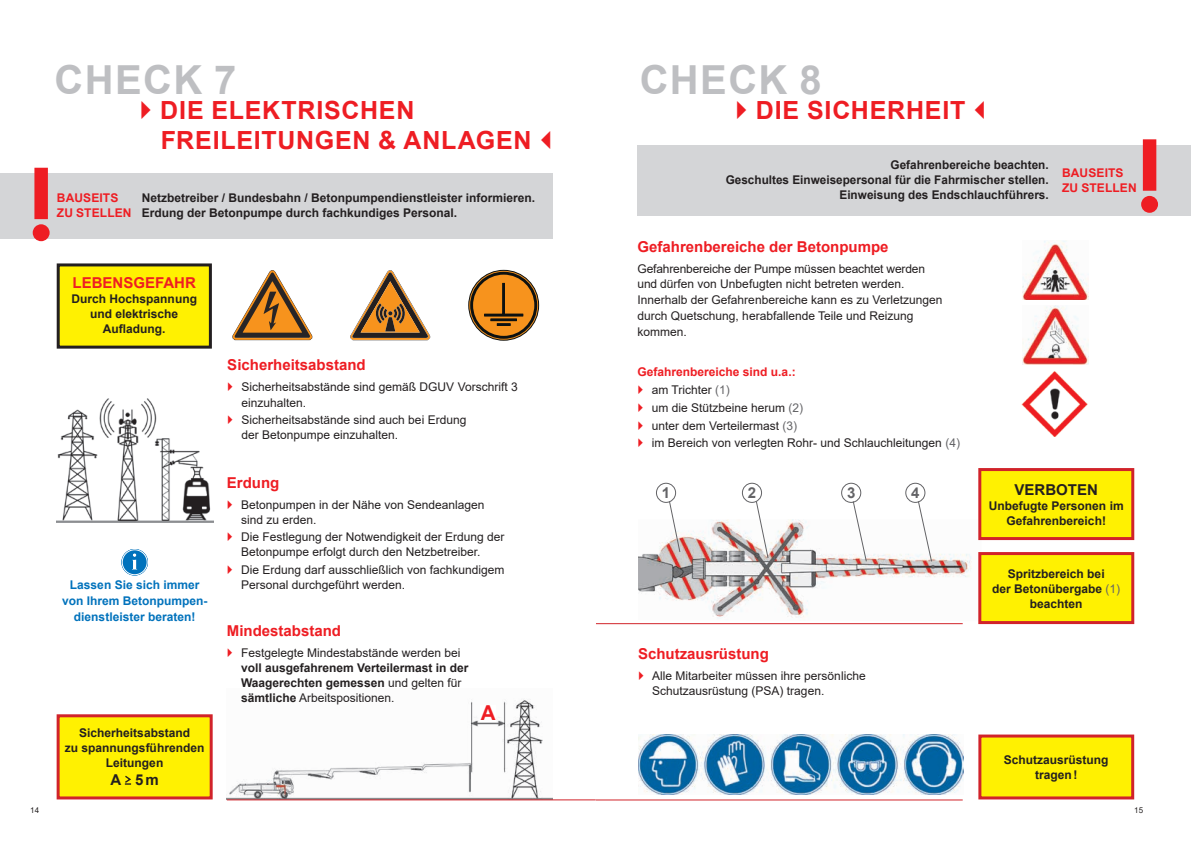
<style>
.page{position:relative;width:1191px;height:842px;background:#fff}
.page>*{position:absolute;margin:0;border:0;box-sizing:border-box;transform-origin:0 0}
.t1{font:600 95.6px "Futura ND";color:#ee1d23}
.t2{font:700 40px "Arial";letter-spacing:.035em;color:#bebfc2}
.t3{font:700 25px/30px "Arial";letter-spacing:.03em;color:#ee1d23}
.t4{font:700 20.6px "Arial";color:#ee1d23}
.t5{font:700 15px "Arial";color:#ee1d23}
.t6{font:700 15px "Arial";color:#231f20}
.t7{font:700 15px "Arial";color:#636366}
.t8{font:12px/15px "Arial";color:#231f20}
.t9{font:700 12px/15px "Arial";color:#231f20;text-align:center}
.t10{font:700 12px/16px "Arial";color:#0072bc;text-align:center}
.t11{font:700 12px/15px "Arial";letter-spacing:.01em;color:#ee1d23}
.t12{font:8px "Arial";color:#231f20}
.s1{font-weight:400}
.s2{font-weight:700;color:#ee1d23}
.s3{color:#636366}
.s4{font-weight:400;color:#636366}
</style>
<div class="page">
<img style="left:638px;top:735px;width:326px;height:59px">
<img style="left:638px;top:519px;width:343px;height:100px">
<img style="left:1021px;top:371px;width:67px;height:65px">
<img style="left:1022px;top:305px;width:67px;height:60px">
<img style="left:1022px;top:240px;width:67px;height:60px">
<img style="left:227px;top:699px;width:326px;height:100px">
<img style="left:57px;top:398px;width:156px;height:124px">
<div style="left:0;top:173px;width:553px;height:65px;background:#d4d5d7"></div>
<div style="left:480px;top:705px;width:16px;height:17px;background:#fff"></div>
<div style="left:57px;top:714px;width:156px;height:85px;background:#fff101;border:3px solid #d1232a"></div>
<div style="left:58px;top:265px;width:152px;height:82px;background:#fff101"></div>
<div style="left:57px;top:263px;width:155px;height:86px;border:3px solid #231f20"></div>
<svg style="left:124px;top:775px;width:8px;height:10px"></svg>
<hr style="left:227px;top:799px;width:369px;height:1px;background:#d1232a">
<div style="left:637px;top:145px;width:554px;height:70px;background:#d4d5d7"></div>
<div style="left:978px;top:734px;width:156px;height:65px;background:#fff101;border:3px solid #d1232a"></div>
<div style="left:978px;top:468px;width:156px;height:72px;background:#fff101;border:3px solid #d1232a"></div>
<div style="left:978px;top:552px;width:156px;height:72px;background:#fff101;border:3px solid #d1232a"></div>
<hr style="left:596px;top:623px;width:366px;height:1px;background:#d1232a">
<hr style="left:596px;top:799px;width:366px;height:1px;background:#d1232a">
<svg style="left:352px;top:336px;width:79px;height:5px"></svg>
<svg style="left:350px;top:270px;width:80px;height:70px"></svg>
<svg style="left:469px;top:270px;width:69px;height:70px"></svg>
<div style="left:468px;top:270px;width:71px;height:70px;border:1px solid #0d1111;border-radius:50%"></div>
<svg style="left:471px;top:273px;width:65px;height:64px"></svg>
<div style="left:470px;top:272px;width:67px;height:67px;border:3px solid #0d1111;border-radius:50%"></div>
<svg style="left:484px;top:282px;width:39px;height:44px;background:#cb7a1a"></svg>
<svg style="left:234px;top:335px;width:79px;height:6px"></svg>
<svg style="left:232px;top:270px;width:80px;height:70px"></svg>
<svg style="left:669px;top:501px;width:11px;height:52px"></svg>
<svg style="left:755px;top:501px;width:13px;height:58px"></svg>
<svg style="left:852px;top:501px;width:15px;height:61px"></svg>
<svg style="left:917px;top:501px;width:15px;height:61px"></svg>
<div style="left:656px;top:483px;width:20px;height:20px;border:1px solid #636366;border-radius:50%"></div>
<div style="left:742px;top:483px;width:20px;height:20px;border:1px solid #636366;border-radius:50%"></div>
<div style="left:841px;top:483px;width:20px;height:20px;border:1px solid #636366;border-radius:50%"></div>
<div style="left:905px;top:483px;width:20px;height:20px;border:1px solid #636366;border-radius:50%"></div>
<svg style="left:121px;top:549px;width:27px;height:26px"></svg>
<div style="left:122px;top:549px;width:25px;height:26px;border:1px solid #fff;border-radius:50%"></div>
<h2 class="t2" style="left:55px;top:52px;width:183px">CHECK 7</h2>
<h3 class="t3" style="left:160px;top:95px;width:373px">DIE ELEKTRISCHEN<br>FREILEITUNGEN &amp; ANLAGEN</h3>
<h1 class="t1" style="left:28px;top:140px;width:29px">!</h1>
<p class="t11" style="left:57px;top:191px;width:76px">BAUSEITS<br>ZU STELLEN</p>
<p class="t9" style="left:142px;top:191px;width:395px;text-align:left">Netzbetreiber / Bundesbahn / Betonpumpendienstleister informieren.<br>Erdung der Betonpumpe durch fachkundiges Personal.</p>
<p class="t5" style="left:73px;top:273px;width:125px">LEBENSGEFAHR</p>
<p class="t9" style="left:72px;top:292px;width:127px">Durch Hochspannung und elektrische<br>Aufladung.</p>
<p class="t10" style="left:62px;top:577px;width:147px">Lassen Sie sich immer von Ihrem Betonpumpen&shy;dienstleister beraten!</p>
<p class="t9" style="left:65px;top:725px;width:141px">Sicherheitsabstand<br>zu spannungsführenden<br>Leitungen</p>
<p class="t6" style="left:110px;top:769px;width:50px">A 5m</p>
<p class="t5" style="left:227px;top:354px;width:140px">Sicherheitsabstand</p>
<p class="t8" style="left:241px;top:378px;width:278px;line-height:16px">Sicherheitsabstände sind gemäß DGUV Vorschrift 3 einzuhalten.</p>
<p class="t8" style="left:241px;top:413px;width:226px">Sicherheitsabstände sind auch bei Erdung der Betonpumpe einzuhalten.</p>
<p class="t5" style="left:227px;top:472px;width:54px">Erdung</p>
<p class="t8" style="left:241px;top:497px;width:245px">Betonpumpen in der Nähe von Sendeanlagen sind zu erden.</p>
<p class="t8" style="left:241px;top:530px;width:265px">Die Festlegung der Notwendigkeit der Erdung der<br>Betonpumpe erfolgt durch den Netzbetreiber.</p>
<p class="t8" style="left:241px;top:562px;width:265px">Die Erdung darf ausschließlich von fachkundigem<br>Personal durchgeführt werden.</p>
<p class="t5" style="left:227px;top:620px;width:116px">Mindestabstand</p>
<p class="t8" style="left:241px;top:645px;width:221px">Festgelegte Mindestabstände werden bei</p>
<p class="t9" style="left:241px;top:660px;width:229px;text-align:left">voll ausgefahrenem Verteilermast in der<br>Waagerechten gemessen <span class="s1">und gelten für </span>sämtliche <span class="s1">Arbeitspositionen.</span></p>
<h3 class="t4" style="left:481px;top:698px;width:16px">A</h3>
<h2 class="t2" style="left:639px;top:51px;width:183px">CHECK 8</h2>
<h3 class="t3" style="left:756px;top:95px;width:211px">DIE SICHERHEIT</h3>
<h1 class="t1" style="left:1136px;top:111px;width:29px">!</h1>
<p class="t9" style="left:725px;top:158px;width:324px;text-align:right">Gefahrenbereiche beachten.<br>Geschultes Einweisepersonal für die Fahrmischer stellen.<br>Einweisung des Endschlauchführers.</p>
<p class="t11" style="left:1062px;top:165px;width:76px">BAUSEITS<br>ZU STELLEN</p>
<p class="t5" style="left:637px;top:236px;width:252px">Gefahrenbereiche der Betonpumpe</p>
<p class="t8" style="left:637px;top:260px;width:306px;line-height:15.7px">Gefahrenbereiche der Pumpe müssen beachtet werden und dürfen von Unbefugten nicht betreten werden.<br>Innerhalb der Gefahrenbereiche kann es zu Verletzungen durch Quetschung, herabfallende Teile und Reizung kommen.</p>
<p class="t8" style="left:651px;top:363px;width:310px;line-height:17.8px;text-indent:-14px"><span class="s2">Gefahrenbereiche sind u.a.:<br></span>am Trichter <span class="s3">(1)<br></span>um die Stützbeine herum <span class="s3">(2)<br></span>unter dem Verteilermast <span class="s3">(3)<br></span>im Bereich von verlegten Rohr- und Schlauchleitungen <span class="s3">(4)</span></p>
<p class="t7" style="left:662px;top:482px;width:10px">1</p>
<p class="t7" style="left:748px;top:482px;width:10px">2</p>
<p class="t7" style="left:847px;top:482px;width:10px">3</p>
<p class="t7" style="left:911px;top:482px;width:10px">4</p>
<p class="t5" style="left:638px;top:643px;width:132px">Schutzausrüstung</p>
<p class="t8" style="left:652px;top:668px;width:215px">Alle Mitarbeiter müssen ihre persönliche<br>Schutzausrüstung (PSA) tragen.</p>
<p class="t6" style="left:1014px;top:479px;width:85px">VERBOTEN</p>
<p class="t9" style="left:989px;top:498px;width:136px">Unbefugte Personen im<br>Gefahrenbereich!</p>
<p class="t9" style="left:992px;top:566px;width:130px">Spritzbereich bei<br>der Betonübergabe <span class="s4">(1) </span>beachten</p>
<p class="t9" style="left:1004px;top:752px;width:106px">Schutzausrüstung tragen!</p>
<p class="t12" style="left:30px;top:805px;width:10px">14</p>
<p class="t12" style="left:1134px;top:805px;width:10px">15</p>
</div>
